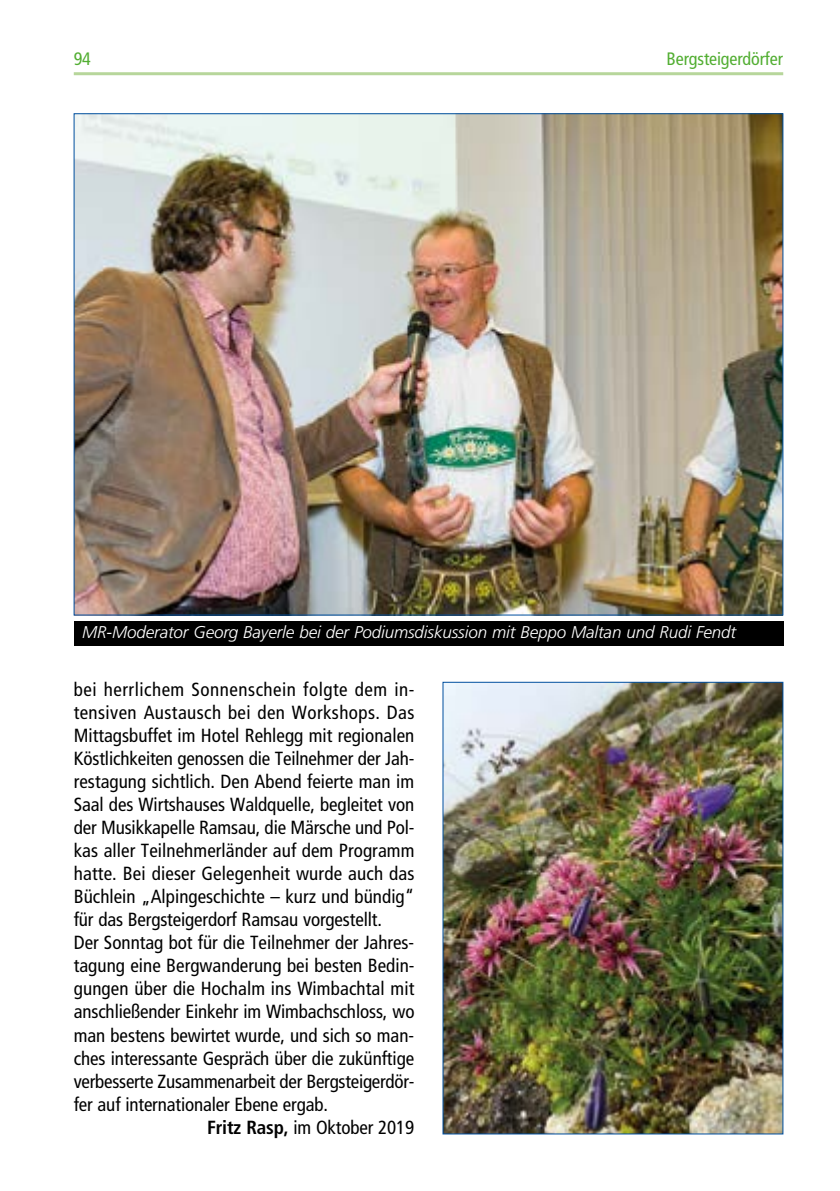
<style>
.page{position:relative;width:840px;height:1191px;background:#fff}
.page>*{position:absolute;margin:0;border:0;box-sizing:border-box;transform-origin:0 0}
.t1{font:condensed 19px "Frutiger";color:#000}
.t2{font:condensed 19px "Frutiger";letter-spacing:.025em;color:#000}
.t3{font:condensed 19px "Frutiger";letter-spacing:.02em;color:#000}
.t4{font:condensed 18px "Frutiger";letter-spacing:-.005em;color:#52ae32}
.t5{font:italic 300 17px "Frutiger";letter-spacing:-.01em;color:#fff}
.s1{font-weight:700}
</style>
<div class="page">
<hr style="left:74px;top:72px;width:708px;height:3px;background:#b7d69b">
<img style="left:76px;top:115px;width:704px;height:498px">
<div style="left:74px;top:621px;width:708px;height:24px;background:#000"></div>
<img style="left:444px;top:684px;width:336px;height:448px">
<div style="left:442px;top:682px;width:340px;height:452px;border:1px solid #004f9f"></div>
<p class="t4" style="left:74px;top:48px;width:19px">94</p>
<p class="t4" style="left:666px;top:48px;width:118px">Bergsteigerdörfer</p>
<p class="t5" style="left:82px;top:623px;width:655px">MR-Moderator Georg Bayerle bei der Podiumsdiskussion mit Beppo Maltan und Rudi Fendt</p>
<p class="t2" style="left:74px;top:678px;width:342px">bei herrlichem Sonnenschein folgte dem in-</p>
<p class="t3" style="left:74px;top:701px;width:342px">tensiven Austausch bei den Workshops. Das</p>
<p class="t1" style="left:74px;top:724px;width:342px">Mittagsbuffet im Hotel Rehlegg mit regionalen</p>
<p class="t1" style="left:74px;top:747px;width:342px">Köstlichkeiten genossen die Teilnehmer der Jah-</p>
<p class="t1" style="left:74px;top:770px;width:341px">restagung sichtlich. Den Abend feierte man im</p>
<p class="t1" style="left:74px;top:793px;width:342px">Saal des Wirtshauses Waldquelle, begleitet von</p>
<p class="t1" style="left:74px;top:816px;width:342px">der Musikkapelle Ramsau, die Märsche und Pol-</p>
<p class="t1" style="left:74px;top:839px;width:342px">kas aller Teilnehmerländer auf dem Programm</p>
<p class="t1" style="left:74px;top:862px;width:342px">hatte. Bei dieser Gelegenheit wurde auch das</p>
<p class="t1" style="left:74px;top:885px;width:342px">Büchlein „Alpingeschichte – kurz und bündig“</p>
<p class="t1" style="left:74px;top:908px;width:309px">für das Bergsteigerdorf Ramsau vorgestellt.</p>
<p class="t1" style="left:74px;top:931px;width:342px">Der Sonntag bot für die Teilnehmer der Jahres-</p>
<p class="t1" style="left:74px;top:954px;width:342px">tagung eine Bergwanderung bei besten Bedin-</p>
<p class="t1" style="left:74px;top:977px;width:342px">gungen über die Hochalm ins Wimbachtal mit</p>
<p class="t1" style="left:74px;top:1000px;width:342px">anschließender Einkehr im Wimbachschloss, wo</p>
<p class="t1" style="left:74px;top:1023px;width:341px">man bestens bewirtet wurde, und sich so man-</p>
<p class="t1" style="left:74px;top:1046px;width:342px">ches interessante Gespräch über die zukünftige</p>
<p class="t1" style="left:74px;top:1069px;width:342px">verbesserte Zusammenarbeit der Bergsteigerdör-</p>
<p class="t1" style="left:74px;top:1092px;width:255px">fer auf internationaler Ebene ergab.</p>
<p class="t1" style="left:207px;top:1116px;width:209px"><span class="s1">Fritz Rasp,</span> im Oktober 2019</p>
</div>
